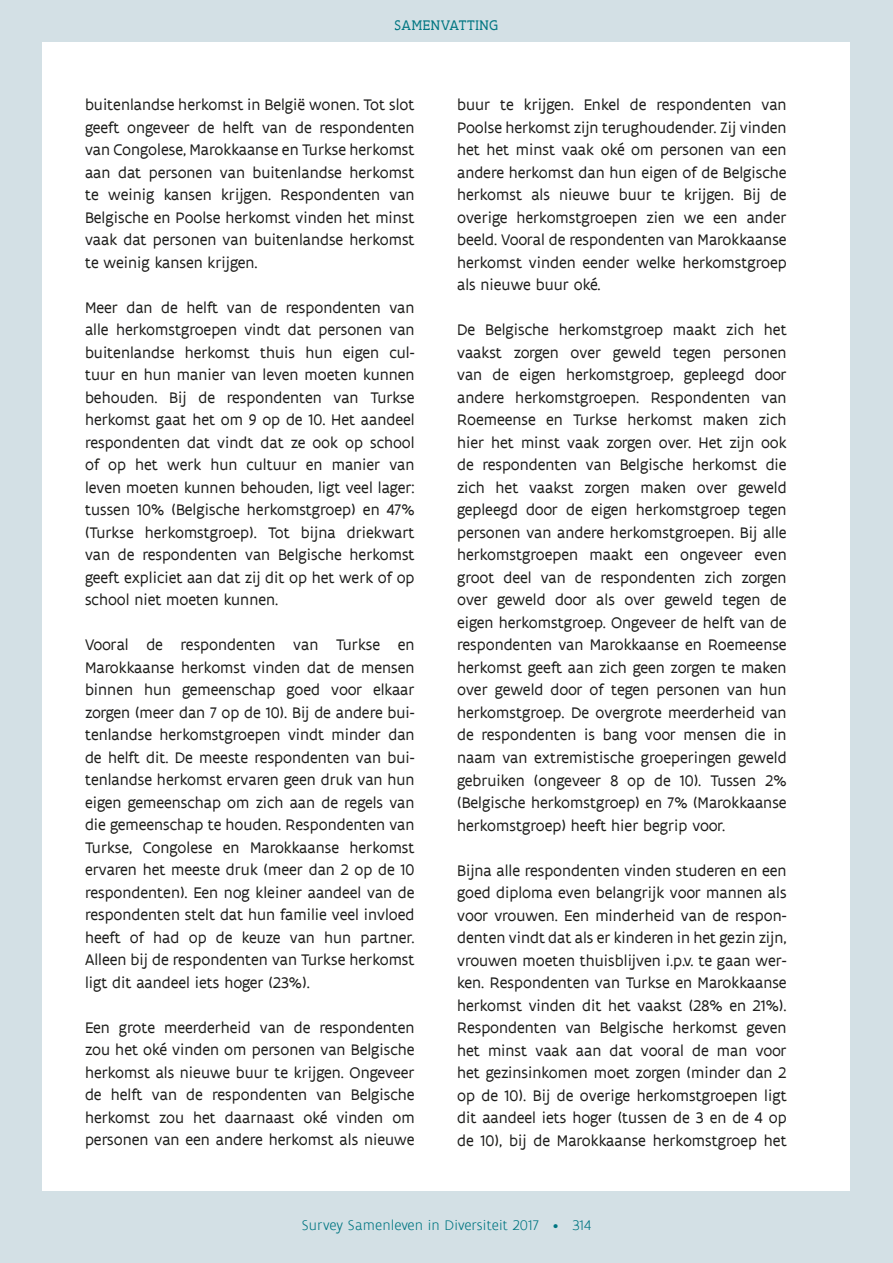
<style>
.page{position:relative;width:893px;height:1263px;background:#d3e0e5}
.page>*{position:absolute;margin:0;border:0;box-sizing:border-box;transform-origin:0 0}
.t1{font:16.5px/22.5px "Flanders Art Sans";color:#1d1d1b;text-align:justify}
.t2{font:300 15px "Flanders Art Sans";letter-spacing:.01em;color:#007682}
.t3{font:15px "Flanders Art Serif";letter-spacing:.045em;color:#007682}
</style>
<div class="page">
<div style="left:43px;top:43px;width:807px;height:1148px;background:#fff"></div>
<p class="t3" style="left:394px;top:17px;width:105px">SAMENVATTING</p>
<p class="t1" style="left:85px;top:94px;width:331px">buitenlandse herkomst in België wonen. Tot slot geeft ongeveer de helft van de respondenten van Congolese, Marokkaanse en Turkse herkomst aan dat personen van buitenlandse herkomst te weinig kansen krijgen. Respondenten van Belgische en Poolse herkomst vinden het minst vaak dat personen van buitenlandse herkomst te weinig kansen krijgen.</p>
<p class="t1" style="left:85px;top:296px;width:331px">Meer dan de helft van de respondenten van alle herkomstgroepen vindt dat personen van buitenlandse herkomst thuis hun eigen cul&shy;tuur en hun manier van leven moeten kunnen behouden. Bij de respondenten van Turkse herkomst gaat het om 9 op de 10. Het aandeel respondenten dat vindt dat ze ook op school of op het werk hun cultuur en manier van leven moeten kunnen behouden, ligt veel lager: tussen 10% (Belgische herkomstgroep) en 47% (Turkse herkomstgroep). Tot bijna driekwart van de respondenten van Belgische herkomst geeft expliciet aan dat zij dit op het werk of op school niet moeten kunnen.</p>
<p class="t1" style="left:85px;top:634px;width:331px">Vooral de respondenten van Turkse en Marokkaanse herkomst vinden dat de mensen binnen hun gemeenschap goed voor elkaar zorgen (meer dan 7 op de 10). Bij de andere bui&shy;tenlandse herkomstgroepen vindt minder dan de helft dit. De meeste respondenten van bui&shy;tenlandse herkomst ervaren geen druk van hun eigen gemeenschap om zich aan de regels van die gemeenschap te houden. Respondenten van Turkse, Congolese en Marokkaanse herkomst ervaren het meeste druk (meer dan 2 op de 10 respondenten). Een nog kleiner aandeel van de respondenten stelt dat hun familie veel invloed heeft of had op de keuze van hun partner.<br>Alleen bij de respondenten van Turkse herkomst ligt dit aandeel iets hoger (23%).</p>
<p class="t1" style="left:85px;top:1016px;width:331px">Een grote meerderheid van de respondenten zou het oké vinden om personen van Belgische herkomst als nieuwe buur te krijgen. Ongeveer de helft van de respondenten van Belgische herkomst zou het daarnaast oké vinden om personen van een andere herkomst als nieuwe</p>
<p class="t1" style="left:457px;top:94px;width:331px">buur te krijgen. Enkel de respondenten van Poolse herkomst zijn terughoudender. Zij vinden het het minst vaak oké om personen van een andere herkomst dan hun eigen of de Belgische herkomst als nieuwe buur te krijgen. Bij de overige herkomstgroepen zien we een ander beeld. Vooral de respondenten van Marokkaanse herkomst vinden eender welke herkomstgroep als nieuwe buur oké.</p>
<p class="t1" style="left:457px;top:319px;width:331px">De Belgische herkomstgroep maakt zich het vaakst zorgen over geweld tegen personen van de eigen herkomstgroep, gepleegd door andere herkomstgroepen. Respondenten van Roemeense en Turkse herkomst maken zich hier het minst vaak zorgen over. Het zijn ook de respondenten van Belgische herkomst die zich het vaakst zorgen maken over geweld gepleegd door de eigen herkomstgroep tegen personen van andere herkomstgroepen. Bij alle herkomstgroepen maakt een ongeveer even groot deel van de respondenten zich zorgen over geweld door als over geweld tegen de eigen herkomstgroep. Ongeveer de helft van de respondenten van Marokkaanse en Roemeense herkomst geeft aan zich geen zorgen te maken over geweld door of tegen personen van hun herkomstgroep. De overgrote meerderheid van de respondenten is bang voor mensen die in naam van extremistische groeperingen geweld gebruiken (ongeveer 8 op de 10). Tussen 2% (Belgische herkomstgroep) en 7% (Marokkaanse herkomstgroep) heeft hier begrip voor.</p>
<p class="t1" style="left:457px;top:859px;width:331px">Bijna alle respondenten vinden studeren en een goed diploma even belangrijk voor mannen als voor vrouwen. Een minderheid van de respon&shy;denten vindt dat als er kinderen in het gezin zijn, vrouwen moeten thuisblijven i.p.v. te gaan wer&shy;ken. Respondenten van Turkse en Marokkaanse herkomst vinden dit het vaakst (28% en 21%).<br>Respondenten van Belgische herkomst geven het minst vaak aan dat vooral de man voor het gezinsinkomen moet zorgen (minder dan 2 op de 10). Bij de overige herkomstgroepen ligt dit aandeel iets hoger (tussen de 3 en de 4 op de 10), bij de Marokkaanse herkomstgroep het</p>
<p class="t2" style="left:302px;top:1216px;width:291px">Survey Samenleven in Diversiteit 2017 • 314</p>
</div>
